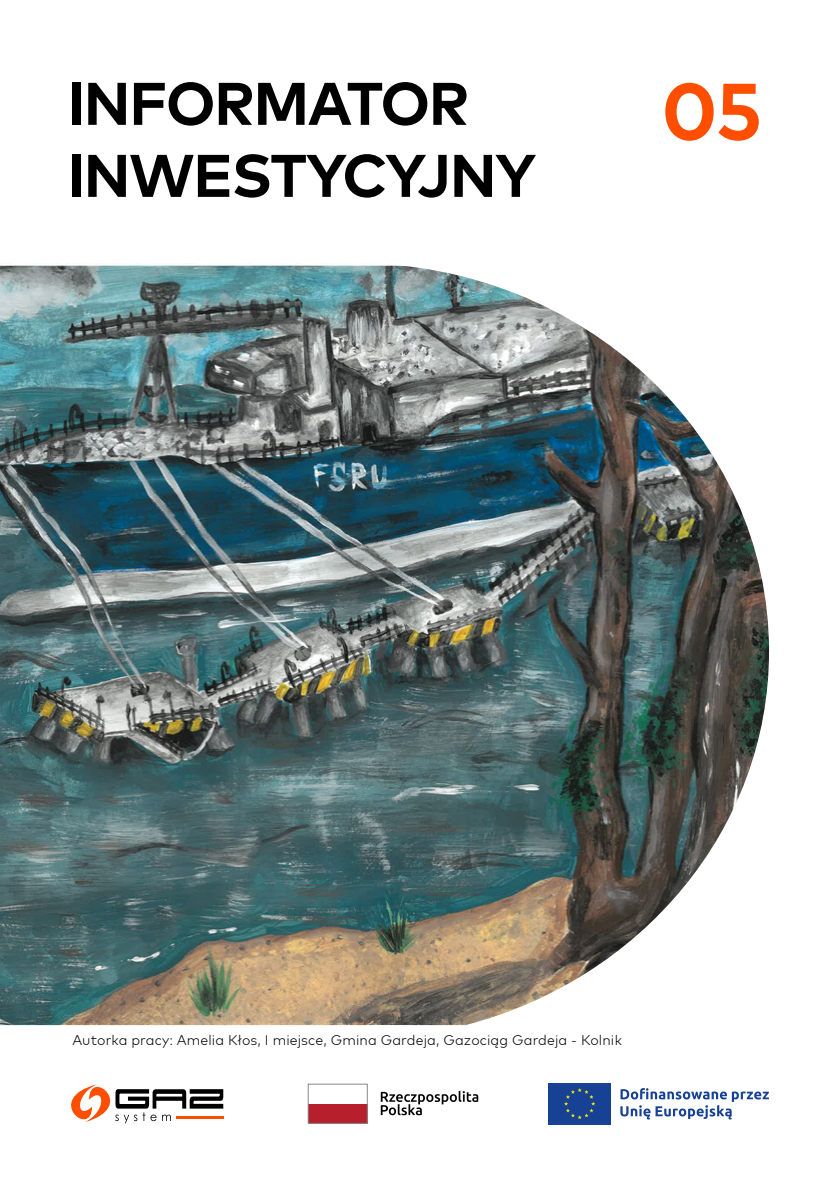
<style>
.page{position:relative;width:840px;height:1191px;background:#fff}
.page>*{position:absolute;margin:0;border:0;box-sizing:border-box;transform-origin:0 0}
.t1{font:700 80px "Mark Pro";color:#ff4e00}
.t2{font:700 60px "Mark Pro";letter-spacing:-.025em;color:#000}
.t3{font:300 14px "Mark Pro";letter-spacing:.01em;color:#000}
</style>
<div class="page">
<img style="left:0;top:263px;width:768px;height:762px">
<div style="left:308px;top:1103px;width:59px;height:20px;background:#b61f2b"></div>
<div style="left:308px;top:1083px;width:59px;height:40px;border:1px solid #88888e"></div>
<svg style="left:380px;top:1090px;width:98px;height:25px"></svg>
<svg style="left:71px;top:1084px;width:152px;height:40px"></svg>
<hr style="left:176px;top:1116px;width:47px;height:3px;background:#ff4e00">
<svg style="left:610px;top:1083px;width:1px;height:41px"></svg>
<div style="left:548px;top:1083px;width:62px;height:41px;background:#164194"></div>
<svg style="left:564px;top:1088px;width:31px;height:31px"></svg>
<svg style="left:620px;top:1088px;width:148px;height:31px"></svg>
<h2 class="t2" style="left:67px;top:58px;width:403px">INFORMATOR</h2>
<h1 class="t1" style="left:660px;top:51px;width:103px">05</h1>
<h2 class="t2" style="left:67px;top:130px;width:470px">INWESTYCYJNY</h2>
<p class="t3" style="left:72px;top:1029px;width:551px">Autorka pracy: Amelia Kłos, I miejsce, Gmina Gardeja, Gazociąg Gardeja - Kolnik</p>
</div>
